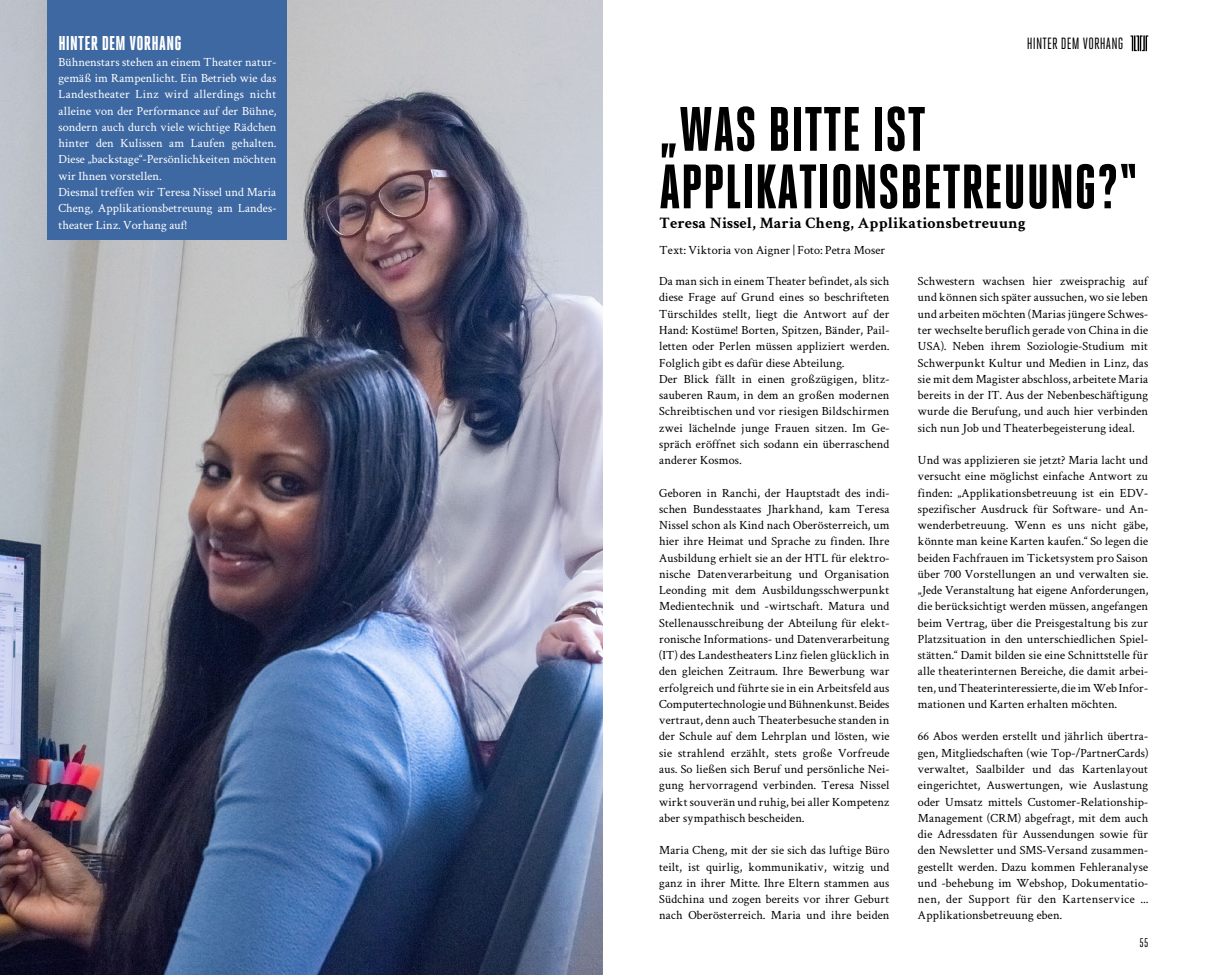
<style>
.page{position:relative;width:1205px;height:975px;background:#fff}
.page>*{position:absolute;margin:0;border:0;box-sizing:border-box;transform-origin:0 0}
.FOYER5_HEADLINE{font:800 62.5px "Heroic Condensed";letter-spacing:.005em;color:#000}
.t1{font:800 20px "Heroic Condensed";letter-spacing:.01em;color:#fff}
.t2{font:16.25px "Heroic Condensed";letter-spacing:.01em;color:#000}
.FOYER5_INTRO{font:700 16px "Crimson Text";letter-spacing:.01em;color:#000}
.FOYER5_FLIESSTEXT{font:12.5px/16.2px "Crimson Text";letter-spacing:.01em;color:#000;text-align:justify}
.FOYER5_FLIESSTEXT-2{font:12.5px/16.2px "Crimson Text";letter-spacing:.005em;color:#fff;text-align:justify}
.t3{font:12.5px "Heroic Condensed";color:#000}
</style>
<div class="page">
<img style="left:0;top:0;width:602px;height:974px">
<div style="left:48px;top:0;width:239px;height:239px;background:#3e68a2"></div>
<svg style="left:1130px;top:35px;width:18px;height:16px"></svg>
<p class="t1" style="left:58px;top:32px;width:125px">HINTER DEM VORHANG</p>
<p class="FOYER5_FLIESSTEXT-2" style="left:58px;top:53px;width:219px">Bühnenstars stehen an einem Theater natur&shy;gemäß im Rampenlicht. Ein Betrieb wie das Landestheater Linz wird allerdings nicht alleine von der Performance auf der Bühne, sondern auch durch viele wichtige Rädchen hinter den Kulissen am Laufen gehalten.<br>Diese „backstage“-Persönlichkeiten möchten wir Ihnen vorstellen.</p>
<p class="FOYER5_FLIESSTEXT-2" style="left:58px;top:183px;width:219px">Diesmal treffen wir Teresa Nissel und Maria Cheng, Applikationsbetreuung am Landes&shy;theater Linz. Vorhang auf!</p>
<p class="t2" style="left:1026px;top:35px;width:98px">HINTER DEM VORHANG</p>
<p class="FOYER5_HEADLINE" style="left:659px;top:95px;width:268px">„WAS BITTE IST</p>
<p class="FOYER5_HEADLINE" style="left:659px;top:152px;width:479px">APPLIKATIONSBETREUUNG?“</p>
<p class="FOYER5_FLIESSTEXT" style="left:659px;top:241px;width:227px">Text: Viktoria von Aigner | Foto: Petra Moser</p>
<p class="FOYER5_FLIESSTEXT" style="left:659px;top:272px;width:232px">Da man sich in einem Theater befindet, als sich diese Frage auf Grund eines so beschrifteten Türschildes stellt, liegt die Antwort auf der Hand: Kostüme! Borten, Spitzen, Bänder, Pail&shy;letten oder Perlen müssen appliziert werden.<br>Folglich gibt es dafür diese Abteilung.</p>
<p class="FOYER5_FLIESSTEXT" style="left:659px;top:370px;width:232px">Der Blick fällt in einen großzügigen, blitz&shy;sauberen Raum, in dem an großen modernen Schreibtischen und vor riesigen Bildschirmen zwei lächelnde junge Frauen sitzen. Im Ge&shy;spräch eröffnet sich sodann ein überraschend anderer Kosmos.</p>
<p class="FOYER5_FLIESSTEXT" style="left:659px;top:484px;width:232px">Geboren in Ranchi, der Hauptstadt des indi&shy;schen Bundesstaates Jharkhand, kam Teresa Nissel schon als Kind nach Oberösterreich, um hier ihre Heimat und Sprache zu finden. Ihre Ausbildung erhielt sie an der HTL für elektro&shy;nische Datenverarbeitung und Organisation Leonding mit dem Ausbildungsschwerpunkt Medientechnik und -wirtschaft. Matura und Stellenausschreibung der Abteilung für elekt&shy;ronische Informations- und Datenverarbeitung (IT) des Landestheaters Linz fielen glücklich in den gleichen Zeitraum. Ihre Bewerbung war erfolgreich und führte sie in ein Arbeitsfeld aus Computertechnologie und Bühnenkunst. Beides vertraut, denn auch Theaterbesuche standen in der Schule auf dem Lehrplan und lösten, wie sie strahlend erzählt, stets große Vorfreude aus. So ließen sich Beruf und persönliche Nei&shy;gung hervorragend verbinden. Teresa Nissel wirkt souverän und ruhig, bei aller Kompetenz aber sympathisch bescheiden.</p>
<p class="FOYER5_FLIESSTEXT" style="left:659px;top:841px;width:232px">Maria Cheng, mit der sie sich das luftige Büro teilt, ist quirlig, kommunikativ, witzig und ganz in ihrer Mitte. Ihre Eltern stammen aus Südchina und zogen bereits vor ihrer Geburt nach Oberösterreich. Maria und ihre beiden</p>
<p class="FOYER5_INTRO" style="left:659px;top:211px;width:367px">Teresa Nissel, Maria Cheng, Applikationsbetreuung</p>
<p class="FOYER5_FLIESSTEXT" style="left:918px;top:272px;width:232px">Schwestern wachsen hier zweisprachig auf und können sich später aussuchen, wo sie leben und arbeiten möchten (Marias jüngere Schwes&shy;ter wechselte beruflich gerade von China in die USA). Neben ihrem Soziologie-Studium mit Schwerpunkt Kultur und Medien in Linz, das sie mit dem Magister abschloss, arbeitete Maria bereits in der IT. Aus der Nebenbeschäftigung wurde die Berufung, und auch hier verbinden sich nun Job und Theaterbegeisterung ideal.</p>
<p class="FOYER5_FLIESSTEXT" style="left:918px;top:451px;width:232px">Und was applizieren sie jetzt? Maria lacht und versucht eine möglichst einfache Antwort zu finden: „Applikationsbetreuung ist ein EDV&shy;spezifischer Ausdruck für Software- und An&shy;wenderbetreuung. Wenn es uns nicht gäbe, könnte man keine Karten kaufen.“ So legen die beiden Fachfrauen im Ticketsystem pro Saison über 700 Vorstellungen an und verwalten sie. „Jede Veranstaltung hat eigene Anforderungen, die berücksichtigt werden müssen, angefangen beim Vertrag, über die Preisgestaltung bis zur Platzsituation in den unterschiedlichen Spiel&shy;stätten.“ Damit bilden sie eine Schnittstelle für alle theaterinternen Bereiche, die damit arbei&shy;ten, und Theaterinteressierte, die im Web Infor&shy;mationen und Karten erhalten möchten.</p>
<p class="FOYER5_FLIESSTEXT" style="left:918px;top:727px;width:232px">66 Abos werden erstellt und jährlich übertra&shy;gen, Mitgliedschaften (wie Top-/PartnerCards) verwaltet, Saalbilder und das Kartenlayout eingerichtet, Auswertungen, wie Auslastung oder Umsatz mittels Customer-Relationship-Management (CRM) abgefragt, mit dem auch die Adressdaten für Aussendungen sowie für den Newsletter und SMS-Versand zusammen&shy;gestellt werden. Dazu kommen Fehleranalyse und -behebung im Webshop, Dokumentatio&shy;nen, der Support für den Kartenservice ...<br>Applikationsbetreuung eben.</p>
<p class="t3" style="left:1139px;top:935px;width:10px">55</p>
</div>
